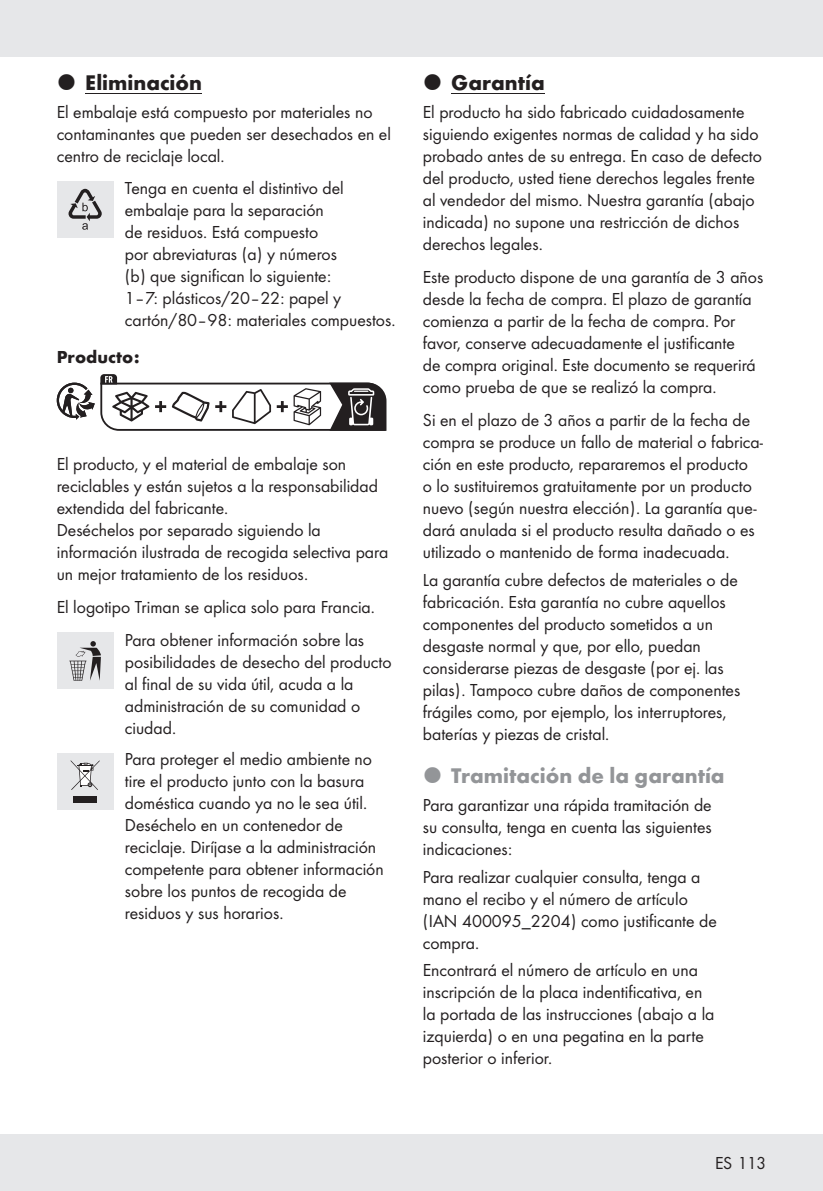
<style>
.page{position:relative;width:823px;height:1191px;background:#fff}
.page>*{position:absolute;margin:0;border:0;box-sizing:border-box;transform-origin:0 0}
.t1{font:700 22px "Futura";color:#939598}
.t2{font:700 22px "Futura";color:#231f20}
.t3{font:18px/22px "Futura Boo";color:#231f20}
.t4{font:700 18px "Futura";color:#231f20}
</style>
<div class="page">
<div style="left:0;top:1134px;width:822px;height:57px;background:#e6e7e9"></div>
<div style="left:0;top:0;width:822px;height:57px;background:#e6e7e9"></div>
<hr style="left:85px;top:93px;width:117px;height:1px;background:#231f20">
<div style="left:57px;top:181px;width:56px;height:57px;background:#e6e7e9"></div>
<svg style="left:68px;top:189px;width:34px;height:41px"></svg>
<svg style="left:57px;top:374px;width:329px;height:57px"></svg>
<div style="left:57px;top:632px;width:56px;height:57px;background:#e6e7e9"></div>
<svg style="left:69px;top:641px;width:32px;height:40px"></svg>
<hr style="left:451px;top:93px;width:93px;height:1px;background:#231f20">
<div style="left:57px;top:752px;width:56px;height:57px;background:#e6e7e9"></div>
<div style="left:73px;top:796px;width:24px;height:6px;background:#231f20"></div>
<svg style="left:71px;top:760px;width:28px;height:30px"></svg>
<p class="t2" style="left:85px;top:66px;width:118px">Eliminación</p>
<p class="t3" style="left:57px;top:100px;width:335px">El embalaje está compuesto por materiales no contaminantes que pueden ser desechados en el centro de reciclaje local.</p>
<p class="t3" style="left:125px;top:176px;width:272px">Tenga en cuenta el distintivo del embalaje para la separación<br>de residuos. Está compuesto<br>por abreviaturas (a) y números<br>(b) que significan lo siguiente:<br>1–7: plásticos/20–22: papel y cartón/80–98: materiales compuestos.</p>
<p class="t4" style="left:57px;top:343px;width:84px">Producto:</p>
<p class="t3" style="left:57px;top:452px;width:333px">El producto, y el material de embalaje son reciclables y están sujetos a la responsabilidad extendida del fabricante.<br>Deséchelos por separado siguiendo la información ilustrada de recogida selectiva para un mejor tratamiento de los residuos.</p>
<p class="t3" style="left:125px;top:590px;width:251px;line-height:32.4px;text-indent:-68px">El logotipo Triman se aplica solo para Francia.<br>Para obtener información sobre las</p>
<p class="t3" style="left:125px;top:650px;width:268px">posibilidades de desecho del producto al final de su vida útil, acuda a la administración de su comunidad o ciudad.</p>
<p class="t3" style="left:125px;top:747px;width:260px">Para proteger el medio ambiente no tire el producto junto con la basura doméstica cuando ya no le sea útil.<br>Deséchelo en un contenedor de reciclaje. Diríjase a la administración competente para obtener información sobre los puntos de recogida de residuos y sus horarios.</p>
<p class="t2" style="left:451px;top:66px;width:95px">Garantía</p>
<p class="t3" style="left:422px;top:100px;width:340px">El producto ha sido fabricado cuidadosamente siguiendo exigentes normas de calidad y ha sido probado antes de su entrega. En caso de defecto del producto, usted tiene derechos legales frente al vendedor del mismo. Nuestra garantía (abajo indicada) no supone una restricción de dichos derechos legales.</p>
<p class="t3" style="left:422px;top:265px;width:342px">Este producto dispone de una garantía de 3 años desde la fecha de compra. El plazo de garantía comienza a partir de la fecha de compra. Por favor, conserve adecuadamente el justificante<br>de compra original. Este documento se requerirá como prueba de que se realizó la compra.</p>
<p class="t3" style="left:422px;top:408px;width:341px">Si en el plazo de 3 años a partir de la fecha de compra se produce un fallo de material o fabrica&shy;ción en este producto, repararemos el producto<br>o lo sustituiremos gratuitamente por un producto nuevo (según nuestra elección). La garantía que&shy;dará anulada si el producto resulta dañado o es utilizado o mantenido de forma inadecuada.</p>
<p class="t3" style="left:422px;top:568px;width:319px">La garantía cubre defectos de materiales o de fabricación. Esta garantía no cubre aquellos componentes del producto sometidos a un desgaste normal y que, por ello, puedan considerarse piezas de desgaste (por ej. las pilas). Tampoco cubre daños de componentes frágiles como, por ejemplo, los interruptores, baterías y piezas de cristal.</p>
<p class="t1" style="left:451px;top:759px;width:275px">Tramitación de la garantía</p>
<p class="t3" style="left:422px;top:793px;width:290px;text-align:justify">Para garantizar una rápida tramitación de su consulta, tenga en cuenta las siguientes indicaciones:</p>
<p class="t3" style="left:422px;top:864px;width:295px">Para realizar cualquier consulta, tenga a mano el recibo y el número de artículo (IAN 400095_2204) como justificante de compra.</p>
<p class="t3" style="left:422px;top:958px;width:293px">Encontrará el número de artículo en una inscripción de la placa indentificativa, en la portada de las instrucciones (abajo a la izquierda) o en una pegatina en la parte posterior o inferior.</p>
<p class="t3" style="left:714px;top:1151px;width:53px">ES 113</p>
</div>
